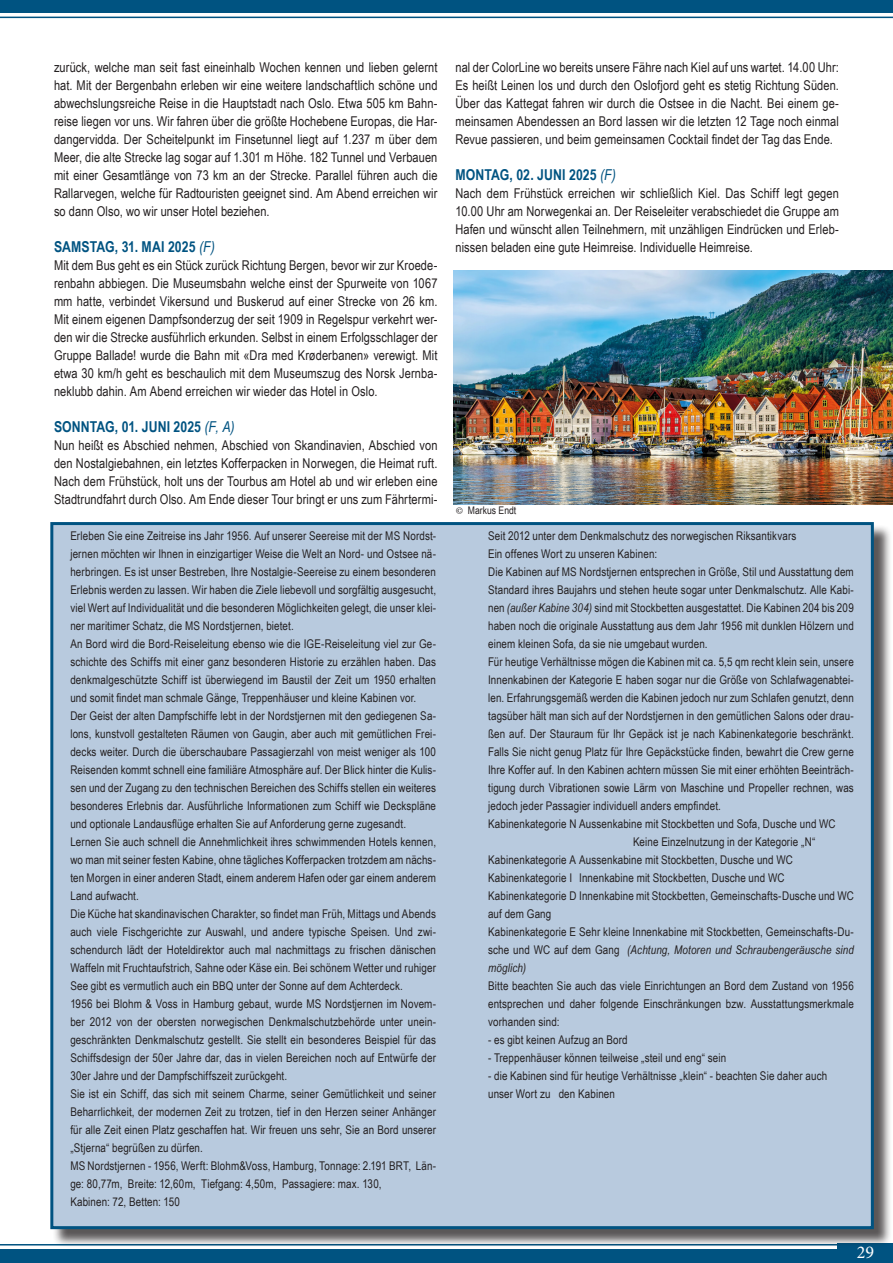
<style>
.page{position:relative;width:893px;height:1263px;background:#fff}
.page>*{position:absolute;margin:0;border:0;box-sizing:border-box;transform-origin:0 0}
.t1{font:18px "Minion Pro";color:#fff}
._4-Datum_im_Fliesstext_R{font:700 15px "Arial Narrow";color:#005381}
._3-Fliesstext_R{font:13.5px/18px "Arial Narrow";letter-spacing:.005em;color:#231f20;text-align:justify}
._3-Fliesstext_R-2{font:12px/18px "Arial Narrow";letter-spacing:.01em;color:#231f20;text-align:justify}
.t2{font:10.5px "Arial Narrow";color:#231f20}
.s1{font-weight:400;font-style:italic}
.s2{font-family:"Minion Pro"}
.s3{font-style:italic}
</style>
<div class="page">
<div style="left:838px;top:1244px;width:55px;height:19px;background:#005381"></div>
<hr style="left:0;top:1244px;width:893px;height:1px;background:#005381">
<div style="left:0;top:1249px;width:838px;height:14px;background:#005381"></div>
<hr style="left:0;top:17px;width:893px;height:1px;background:#005381">
<div style="left:0;top:0;width:893px;height:12px;background:#005381"></div>
<div style="left:53px;top:524px;width:839px;height:724px;background:#231f20;opacity:.75"></div>
<div style="left:52px;top:524px;width:820px;height:704px;background:#b8cade"></div>
<div style="left:50px;top:522px;width:824px;height:707px;border:3px solid #005381"></div>
<img style="left:453px;top:270px;width:440px;height:234px">
<p class="_3-Fliesstext_R" style="left:54px;top:58px;width:385px">zurück, welche man seit fast eineinhalb Wochen kennen und lieben gelernt hat. Mit der Bergenbahn erleben wir eine weitere landschaftlich schöne und abwechslungsreiche Reise in die Hauptstadt nach Oslo. Etwa 505 km Bahn&shy;reise liegen vor uns. Wir fahren über die größte Hochebene Europas, die Har&shy;dangervidda. Der Scheitelpunkt im Finsetunnel liegt auf 1.237 m über dem Meer, die alte Strecke lag sogar auf 1.301 m Höhe. 182 Tunnel und Verbauen mit einer Gesamtlänge von 73 km an der Strecke. Parallel führen auch die Rallarvegen, welche für Radtouristen geeignet sind. Am Abend erreichen wir so dann Olso, wo wir unser Hotel beziehen.</p>
<p class="_4-Datum_im_Fliesstext_R" style="left:54px;top:235px;width:162px">SAMSTAG, 31. MAI 2025 <span class="s1">(F)</span></p>
<p class="_3-Fliesstext_R" style="left:54px;top:256px;width:385px">Mit dem Bus geht es ein Stück zurück Richtung Bergen, bevor wir zur Kroede&shy;renbahn abbiegen. Die Museumsbahn welche einst der Spurweite von 1067 mm hatte, verbindet Vikersund und Buskerud auf einer Strecke von 26 km.<br>Mit einem eigenen Dampfsonderzug der seit 1909 in Regelspur verkehrt wer&shy;den wir die Strecke ausführlich erkunden. Selbst in einem Erfolgsschlager der Gruppe Ballade! wurde die Bahn mit «Dra med Krøderbanen» verewigt. Mit etwa 30 km/h geht es beschaulich mit dem Museumszug des Norsk Jernba&shy;neklubb dahin. Am Abend erreichen wir wieder das Hotel in Oslo.</p>
<p class="_4-Datum_im_Fliesstext_R" style="left:54px;top:415px;width:182px">SONNTAG, 01. JUNI 2025 <span class="s1">(F, A)</span></p>
<p class="_3-Fliesstext_R" style="left:54px;top:436px;width:385px">Nun heißt es Abschied nehmen, Abschied von Skandinavien, Abschied von den Nostalgiebahnen, ein letztes Kofferpacken in Norwegen, die Heimat ruft.<br>Nach dem Frühstück, holt uns der Tourbus am Hotel ab und wir erleben eine Stadtrundfahrt durch Olso. Am Ende dieser Tour bringt er uns zum Fährtermi-</p>
<p class="_3-Fliesstext_R-2" style="left:70px;top:526px;width:367px">Erleben Sie eine Zeitreise ins Jahr 1956. Auf unserer Seereise mit der MS Nordst&shy;jernen möchten wir Ihnen in einzigartiger Weise die Welt an Nord- und Ostsee nä&shy;herbringen. Es ist unser Bestreben, Ihre Nostalgie-Seereise zu einem besonderen Erlebnis werden zu lassen. Wir haben die Ziele liebevoll und sorgfältig ausgesucht, viel Wert auf Individualität und die besonderen Möglichkeiten gelegt, die unser klei&shy;ner maritimer Schatz, die MS Nordstjernen, bietet.</p>
<p class="_3-Fliesstext_R-2" style="left:70px;top:634px;width:367px">An Bord wird die Bord-Reiseleitung ebenso wie die IGE-Reiseleitung viel zur Ge&shy;schichte des Schiffs mit einer ganz besonderen Historie zu erzählen haben. Das denkmalgeschützte Schiff ist überwiegend im Baustil der Zeit um 1950 erhalten und somit findet man schmale Gänge, Treppenhäuser und kleine Kabinen vor.</p>
<p class="_3-Fliesstext_R-2" style="left:70px;top:706px;width:367px">Der Geist der alten Dampfschiffe lebt in der Nordstjernen mit den gediegenen Sa&shy;lons, kunstvoll gestalteten Räumen von Gaugin, aber auch mit gemütlichen Frei&shy;decks weiter. Durch die überschaubare Passagierzahl von meist weniger als 100<br>Reisenden kommt schnell eine familiäre Atmosphäre auf. Der Blick hinter die Kulis&shy;sen und der Zugang zu den technischen Bereichen des Schiffs stellen ein weiteres besonderes Erlebnis dar. Ausführliche Informationen zum Schiff wie Deckspläne und optionale Landausflüge erhalten Sie auf Anforderung gerne zugesandt.</p>
<p class="_3-Fliesstext_R-2" style="left:70px;top:832px;width:367px">Lernen Sie auch schnell die Annehmlichkeit ihres schwimmenden Hotels kennen, wo man mit seiner festen Kabine, ohne tägliches Kofferpacken trotzdem am nächs&shy;ten Morgen in einer anderen Stadt, einem anderem Hafen oder gar einem anderem Land aufwacht.</p>
<p class="_3-Fliesstext_R-2" style="left:70px;top:904px;width:367px">Die Küche hat skandinavischen Charakter, so findet man Früh, Mittags und Abends auch viele Fischgerichte zur Auswahl, und andere typische Speisen. Und zwi&shy;schendurch lädt der Hoteldirektor auch mal nachmittags zu frischen dänischen Waffeln mit Fruchtaufstrich, Sahne oder Käse ein. Bei schönem Wetter und ruhiger See gibt es vermutlich auch ein BBQ unter der Sonne auf dem Achterdeck.</p>
<p class="_3-Fliesstext_R-2" style="left:70px;top:994px;width:367px">1956 bei Blohm &amp; Voss in Hamburg gebaut, wurde MS Nordstjernen im Novem&shy;ber 2012 von der obersten norwegischen Denkmalschutzbehörde unter unein&shy;geschränkten Denkmalschutz gestellt. Sie stellt ein besonderes Beispiel für das Schiffsdesign der 50er Jahre dar, das in vielen Bereichen noch auf Entwürfe der 30er Jahre und der Dampfschiffszeit zurückgeht.</p>
<p class="_3-Fliesstext_R-2" style="left:70px;top:1084px;width:367px">Sie ist ein Schiff, das sich mit seinem Charme, seiner Gemütlichkeit und seiner Beharrlichkeit, der modernen Zeit zu trotzen, tief in den Herzen seiner Anhänger für alle Zeit einen Platz geschaffen hat. Wir freuen uns sehr, Sie an Bord unserer „Stjerna“ begrüßen zu dürfen.</p>
<p class="_3-Fliesstext_R-2" style="left:70px;top:1156px;width:367px">MS Nordstjernen - 1956, Werft: Blohm&amp;Voss, Hamburg, Tonnage: 2.191 BRT, Län&shy;ge: 80,77m, Breite: 12,60m, Tiefgang: 4,50m, Passagiere: max. 130,</p>
<p class="_3-Fliesstext_R-2" style="left:70px;top:1192px;width:111px">Kabinen: 72, Betten: 150</p>
<p class="_3-Fliesstext_R" style="left:455px;top:58px;width:385px">nal der ColorLine wo bereits unsere Fähre nach Kiel auf uns wartet. 14.00 Uhr:<br>Es heißt Leinen los und durch den Oslofjord geht es stetig Richtung Süden.<br>Über das Kattegat fahren wir durch die Ostsee in die Nacht. Bei einem ge&shy;meinsamen Abendessen an Bord lassen wir die letzten 12 Tage noch einmal Revue passieren, und beim gemeinsamen Cocktail findet der Tag das Ende.</p>
<p class="_4-Datum_im_Fliesstext_R" style="left:455px;top:163px;width:162px">MONTAG, 02. JUNI 2025 <span class="s1">(F)</span></p>
<p class="_3-Fliesstext_R" style="left:455px;top:184px;width:385px">Nach dem Frühstück erreichen wir schließlich Kiel. Das Schiff legt gegen 10.00 Uhr am Norwegenkai an. Der Reiseleiter verabschiedet die Gruppe am Hafen und wünscht allen Teilnehmern, mit unzähligen Eindrücken und Erleb&shy;nissen beladen eine gute Heimreise. Individuelle Heimreise.</p>
<p class="t2" style="left:456px;top:503px;width:62px"><span class="s2">©</span> Markus Endt</p>
<p class="_3-Fliesstext_R-2" style="left:488px;top:526px;width:310px">Seit 2012 unter dem Denkmalschutz des norwegischen Riksantikvars</p>
<p class="_3-Fliesstext_R-2" style="left:488px;top:544px;width:170px">Ein offenes Wort zu unseren Kabinen:</p>
<p class="_3-Fliesstext_R-2" style="left:488px;top:562px;width:367px">Die Kabinen auf MS Nordstjernen entsprechen in Größe, Stil und Ausstattung dem Standard ihres Baujahrs und stehen heute sogar unter Denkmalschutz. Alle Kabi&shy;nen <span class="s3">(außer Kabine 304)</span> sind mit Stockbetten ausgestattet. Die Kabinen 204 bis 209 haben noch die originale Ausstattung aus dem Jahr 1956 mit dunklen Hölzern und einem kleinen Sofa, da sie nie umgebaut wurden.</p>
<p class="_3-Fliesstext_R-2" style="left:488px;top:652px;width:367px">Für heutige Verhältnisse mögen die Kabinen mit ca. 5,5 qm recht klein sein, unsere Innenkabinen der Kategorie E haben sogar nur die Größe von Schlafwagenabtei&shy;len. Erfahrungsgemäß werden die Kabinen jedoch nur zum Schlafen genutzt, denn tagsüber hält man sich auf der Nordstjernen in den gemütlichen Salons oder drau&shy;ßen auf. Der Stauraum für Ihr Gepäck ist je nach Kabinenkategorie beschränkt.<br>Falls Sie nicht genug Platz für Ihre Gepäckstücke finden, bewahrt die Crew gerne Ihre Koffer auf. In den Kabinen achtern müssen Sie mit einer erhöhten Beeinträch&shy;tigung durch Vibrationen sowie Lärm von Maschine und Propeller rechnen, was jedoch jeder Passagier individuell anders empfindet.</p>
<p class="_3-Fliesstext_R-2" style="left:488px;top:814px;width:349px">Kabinenkategorie N Aussenkabine mit Stockbetten und Sofa, Dusche und WC</p>
<p class="_3-Fliesstext_R-2" style="left:633px;top:832px;width:184px">Keine Einzelnutzung in der Kategorie „N“</p>
<p class="_3-Fliesstext_R-2" style="left:488px;top:850px;width:306px">Kabinenkategorie A Aussenkabine mit Stockbetten, Dusche und WC</p>
<p class="_3-Fliesstext_R-2" style="left:488px;top:868px;width:298px">Kabinenkategorie I Innenkabine mit Stockbetten, Dusche und WC</p>
<p class="_3-Fliesstext_R-2" style="left:488px;top:886px;width:367px">Kabinenkategorie D Innenkabine mit Stockbetten, Gemeinschafts-Dusche und WC auf dem Gang</p>
<p class="_3-Fliesstext_R-2" style="left:488px;top:922px;width:367px">Kabinenkategorie E Sehr kleine Innenkabine mit Stockbetten, Gemeinschafts-Du&shy;sche und WC auf dem Gang <span class="s3">(Achtung, Motoren und Schraubengeräusche sind möglich)</span></p>
<p class="_3-Fliesstext_R-2" style="left:488px;top:976px;width:367px">Bitte beachten Sie auch das viele Einrichtungen an Bord dem Zustand von 1956 entsprechen und daher folgende Einschränkungen bzw. Ausstattungsmerkmale vorhanden sind:</p>
<p class="_3-Fliesstext_R-2" style="left:488px;top:1030px;width:141px">- es gibt keinen Aufzug an Bord</p>
<p class="_3-Fliesstext_R-2" style="left:488px;top:1048px;width:240px">- Treppenhäuser können teilweise „steil und eng“ sein</p>
<p class="_3-Fliesstext_R-2" style="left:488px;top:1066px;width:341px">- die Kabinen sind für heutige Verhältnisse „klein“ - beachten Sie daher auch</p>
<p class="_3-Fliesstext_R-2" style="left:488px;top:1084px;width:128px">unser Wort zu den Kabinen</p>
<p class="t1" style="left:857px;top:1240px;width:19px">29</p>
</div>
